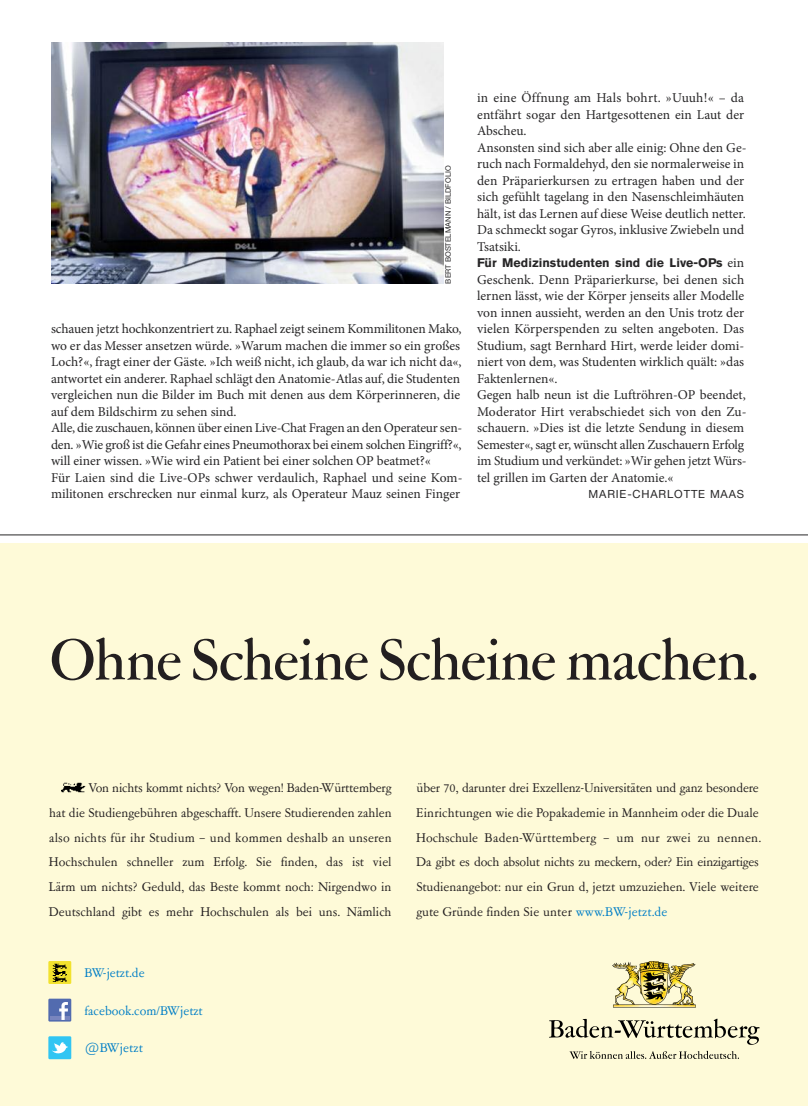
<style>
.page{position:relative;width:808px;height:1106px;background:#fff}
.page>*{position:absolute;margin:0;border:0;box-sizing:border-box;transform-origin:0 0}
.t1{font:500 64.5px "Garamont Amst SHOP";letter-spacing:.005em;color:#231f20}
.t2{font:14.25px/24.8px "Garamont Amst SBOP Rom";color:#231f20;text-align:justify}
.t3{font:14.25px "Garamont Amst SBOP Rom";color:#007ec6}
.t4{font:13.5px/16.5px "Minion Pro";color:#272627}
.t5{font:13.35px "Minion Pro";letter-spacing:-.015em;color:#272627}
.t6{font:700 12.3px "Akzidenz Grotesk Pro";letter-spacing:.005em;color:#272627}
.t7{font:11.25px "Helvetica Neue LT Pro";letter-spacing:.075em;color:#272627}
.t8{font:7.5px "Helvetica Neue LT Pro";letter-spacing:.005em;color:#272627}
.s1{font-family:"Minion Pro";font-weight:400;font-size:13.5px}
.s2{color:#007ec6}
</style>
<div class="page">
<hr style="left:0;top:534px;width:808px;height:1px;background:#272627">
<img style="left:51px;top:43px;width:393px;height:241px">
<div style="left:0;top:543px;width:808px;height:563px;background:#fefad8"></div>
<img style="left:612px;top:961px;width:84px;height:46px">
<svg style="left:549px;top:1018px;width:210px;height:26px"></svg>
<svg style="left:569px;top:1050px;width:170px;height:9px"></svg>
<img style="left:61px;top:782px;width:25px;height:10px">
<div style="left:48px;top:961px;width:23px;height:23px;background:#f2e22e"></div>
<img style="left:53px;top:963px;width:14px;height:18px">
<div style="left:48px;top:998px;width:23px;height:23px;background:#526baf"></div>
<hr style="left:50px;top:1016px;width:20px;height:3px;background:#7885be">
<svg style="left:59px;top:1002px;width:9px;height:17px"></svg>
<div style="left:48px;top:1036px;width:23px;height:23px;background:#31c5f3"></div>
<svg style="left:52px;top:1042px;width:16px;height:12px"></svg>
<p class="t8" style="left:445px;top:284px;width:120px;rotate:-90deg">BERT BOSTELMANN / BILDFOLIO</p>
<p class="t4" style="left:51px;top:322px;width:412px;text-align:justify">schauen jetzt hochkonzentriert zu. Raphael zeigt seinem Kommilitonen Mako, wo er das Messer ansetzen würde. »Warum machen die immer so ein großes Loch?«, fragt einer der Gäste. »Ich weiß nicht, ich glaub, da war ich nicht da«, antwortet ein anderer. Raphael schlägt den Anatomie-Atlas auf, die Studenten vergleichen nun die Bilder im Buch mit denen aus dem Körperinneren, die auf dem Bildschirm zu sehen sind.</p>
<p class="t5" style="left:51px;top:423px;width:413px">Alle, die zuschauen, können über einen Live-Chat Fragen an den Operateur sen-</p>
<p class="t4" style="left:51px;top:437px;width:413px">den. »Wie groß ist die Gefahr eines Pneumothorax bei einem solchen Eingriff?«, will einer wissen. »Wie wird ein Patient bei einer solchen OP beatmet?«<br>Für Laien sind die Live-OPs schwer verdaulich, Raphael und seine Kom&shy;militonen erschrecken nur einmal kurz, als Operateur Mauz seinen Finger</p>
<p class="t4" style="left:477px;top:91px;width:271px">in eine Öffnung am Hals bohrt. »Uuuh!« – da entfährt sogar den Hartgesottenen ein Laut der Abscheu.<br>Ansonsten sind sich aber alle einig: Ohne den Ge&shy;ruch nach Formaldehyd, den sie normalerweise in den Präparierkursen zu ertragen haben und der sich gefühlt tagelang in den Nasenschleimhäuten hält, ist das Lernen auf diese Weise deutlich netter.<br>Da schmeckt sogar Gyros, inklusive Zwiebeln und Tsatsiki.</p>
<p class="t6" style="left:477px;top:258px;width:269px">Für Medizinstudenten sind die Live-OPs <span class="s1">ein</span></p>
<p class="t4" style="left:477px;top:272px;width:271px">Geschenk. Denn Präparierkurse, bei denen sich lernen lässt, wie der Körper jenseits aller Modelle von innen aussieht, werden an den Unis trotz der vielen Körperspenden zu selten angeboten. Das Studium, sagt Bernhard Hirt, werde leider domi&shy;niert von dem, was Studenten wirklich quält: »das Faktenlernen«.<br>Gegen halb neun ist die Luftröhren-OP beendet, Moderator Hirt verabschiedet sich von den Zu&shy;schauern. »Dies ist die letzte Sendung in diesem Semester«, sagt er, wünscht allen Zuschauern Erfolg im Studium und verkündet: »Wir gehen jetzt Würs&shy;tel grillen im Garten der Anatomie.«</p>
<p class="t7" style="left:588px;top:490px;width:157px">MARIE-CHARLOTTE MAAS</p>
<h1 class="t1" style="left:50px;top:619px;width:709px">Ohne Scheine Scheine machen.</h1>
<p class="t2" style="left:49px;top:774px;width:344px;text-indent:40px">Von nichts kommt nichts? Von wegen! Baden-Württemberg hat die Studiengebühren abgeschafft. Unsere Studierenden zahlen also nichts für ihr Studium – und kommen deshalb an unseren Hochschulen schneller zum Erfolg. Sie finden, das ist viel Lärm um nichts? Geduld, das Beste kommt noch: Nirgendwo in Deutschland gibt es mehr Hochschulen als bei uns. Nämlich</p>
<p class="t2" style="left:416px;top:774px;width:346px;text-align:left">über 70, darunter drei Exzellenz-Universitäten und ganz besondere Einrichtungen wie die Popakademie in Mannheim oder die Duale Hochschule Baden-Württemberg – um nur zwei zu nennen.<br>Da gibt es doch absolut nichts zu meckern, oder? Ein einzigartiges Studienangebot: nur ein Grun d, jetzt umzuziehen. Viele weitere gute Gründe finden Sie unter <span class="s2">www.BW-jetzt.de</span></p>
<p class="t3" style="left:85px;top:963px;width:62px">BW-jetzt.de</p>
<p class="t3" style="left:85px;top:1001px;width:120px">facebook.com/BWjetzt</p>
<p class="t3" style="left:85px;top:1039px;width:60px">@BWjetzt</p>
</div>
